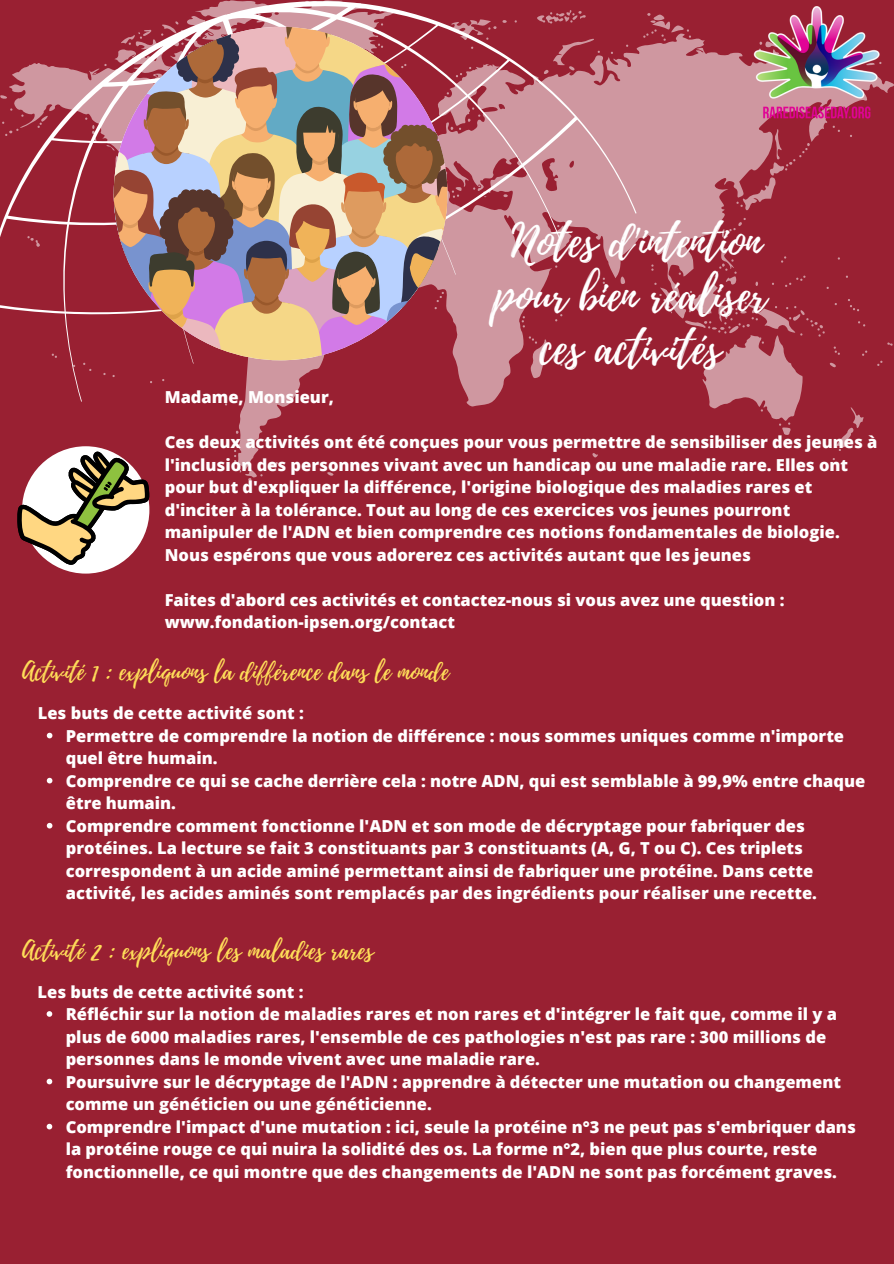
<style>
.page{position:relative;width:894px;height:1264px;background:#fff}
.page>*{position:absolute;margin:0;border:0;box-sizing:border-box;transform-origin:0 0}
.t1{font:45px/53.6px "Playlist Script";color:#fff;text-align:center}
.t2{font:24.45px "Playlist Script";color:#ffde59}
.t3{font:800 16.5px/22.5px "Open Sans";color:#fff}
</style>
<div class="page">
<div style="left:0;top:0;width:893px;height:1263px;background:#992032"></div>
<svg style="left:64px;top:6px;width:829px;height:475px"></svg>
<svg style="left:0;top:0;width:636px;height:431px"></svg>
<svg style="left:114px;top:27px;width:333px;height:333px"></svg>
<div style="left:22px;top:446px;width:127px;height:127px;background:#fff;border-radius:50%"></div>
<img style="left:753px;top:7px;width:129px;height:117px">
<svg style="left:17px;top:451px;width:132px;height:113px"></svg>
<svg style="left:47px;top:732px;width:5px;height:6px"></svg>
<svg style="left:47px;top:777px;width:5px;height:6px"></svg>
<svg style="left:47px;top:822px;width:5px;height:6px"></svg>
<svg style="left:47px;top:1011px;width:5px;height:5px"></svg>
<svg style="left:47px;top:1078px;width:5px;height:6px"></svg>
<svg style="left:47px;top:1123px;width:5px;height:6px"></svg>
<h1 class="t1" style="left:493px;top:215px;width:274px">Notes d'intention pour bien réaliser ces activités</h1>
<p class="t3" style="left:165px;top:385px;width:171px">Madame, Monsieur,</p>
<p class="t3" style="left:165px;top:430px;width:714px">Ces deux activités ont été conçues pour vous permettre de sensibiliser des jeunes à l'inclusion des personnes vivant avec un handicap ou une maladie rare. Elles ont pour but d'expliquer la différence, l'origine biologique des maladies rares et d'inciter à la tolérance. Tout au long de ces exercices vos jeunes pourront manipuler de l'ADN et bien comprendre ces notions fondamentales de biologie.<br>Nous espérons que vous adorerez ces activités autant que les jeunes</p>
<p class="t3" style="left:165px;top:588px;width:621px">Faites d'abord ces activités et contactez-nous si vous avez une question : www.fondation-ipsen.org/contact</p>
<h2 class="t2" style="left:22px;top:654px;width:428px">Activité 1 : expliquons la différence dans le monde</h2>
<p class="t3" style="left:66px;top:724px;width:800px">Permettre de comprendre la notion de différence : nous sommes uniques comme n'importe quel être humain.<br>Comprendre ce qui se cache derrière cela : notre ADN, qui est semblable à 99,9% entre chaque être humain.<br>Comprendre comment fonctionne l'ADN et son mode de décryptage pour fabriquer des protéines. La lecture se fait 3 constituants par 3 constituants (A, G, T ou C). Ces triplets correspondent à un acide aminé permettant ainsi de fabriquer une protéine. Dans cette activité, les acides aminés sont remplacés par des ingrédients pour réaliser une recette.</p>
<p class="t3" style="left:38px;top:701px;width:267px">Les buts de cette activité sont :</p>
<h2 class="t2" style="left:22px;top:932px;width:353px">Activité 2 : expliquons les maladies rares</h2>
<p class="t3" style="left:66px;top:1002px;width:791px">Réfléchir sur la notion de maladies rares et non rares et d'intégrer le fait que, comme il y a plus de 6000 maladies rares, l'ensemble de ces pathologies n'est pas rare : 300 millions de personnes dans le monde vivent avec une maladie rare.<br>Poursuivre sur le décryptage de l'ADN : apprendre à détecter une mutation ou changement comme un généticien ou une généticienne.<br>Comprendre l'impact d'une mutation : ici, seule la protéine n°3 ne peut pas s'embriquer dans la protéine rouge ce qui nuira la solidité des os. La forme n°2, bien que plus courte, reste fonctionnelle, ce qui montre que des changements de l'ADN ne sont pas forcément graves.</p>
<p class="t3" style="left:38px;top:979px;width:267px">Les buts de cette activité sont :</p>
</div>
